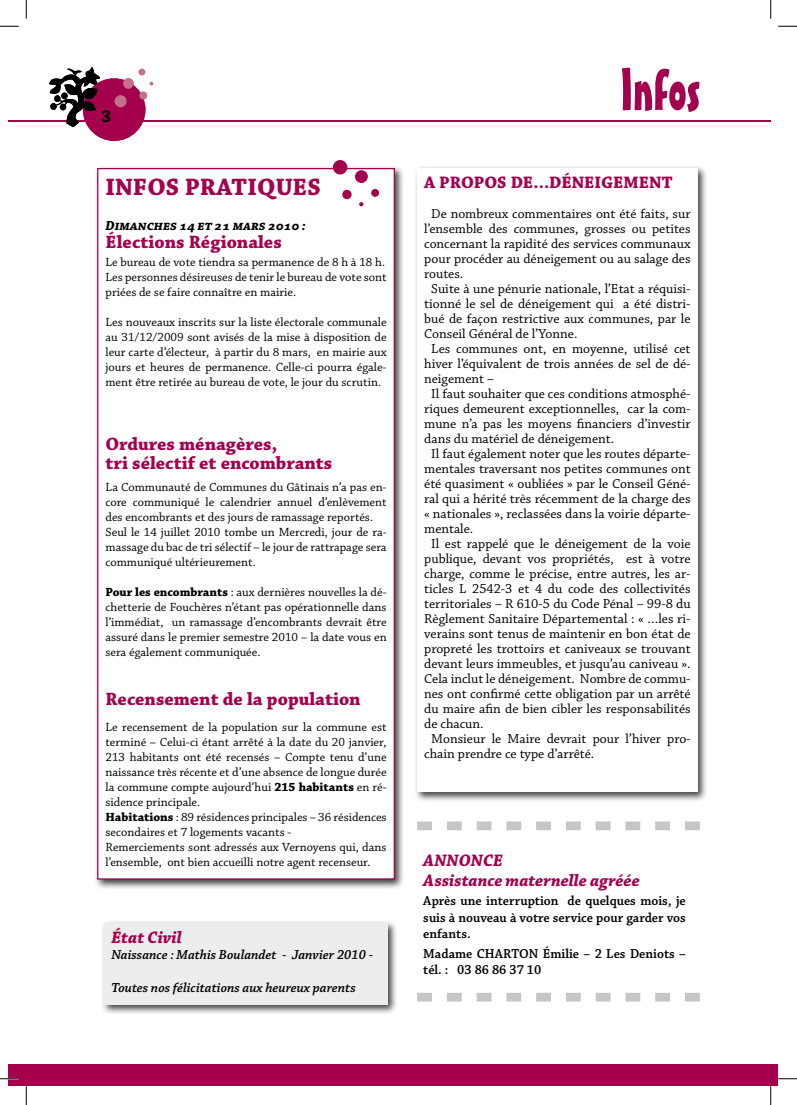
<style>
.page{position:relative;width:797px;height:1105px;background:#fff}
.page>*{position:absolute;margin:0;border:0;box-sizing:border-box;transform-origin:0 0}
.t1{font:58.5px "Mister Earl BT";color:#a4004e}
.t2{font:700 25px "Chaparral Pro";letter-spacing:.005em;color:#a4004e}
.t3{font:700 18.75px/18.8px "Chaparral Pro";letter-spacing:-.005em;color:#a4004e}
.t4{font:italic 700 17.5px/19.8px "Chaparral Pro";letter-spacing:.005em;color:#a4004e}
.t5{font:700 17.5px "Chaparral Pro";letter-spacing:.005em;color:#a4004e}
.t6{font:700 17.5px "Chaparral Pro";color:#000}
.t7{font:13.75px "Chaparral Pro";color:#000}
.t8{font:600 13.75px/16.2px "Chaparral Pro";color:#000;text-align:justify}
.t9{font:italic 600 13.75px "Chaparral Pro";color:#000}
.t10{font:italic 700 13.75px "Chaparral Pro";color:#000}
.t11{font:12.5px/15px "Chaparral Pro";color:#000;text-align:justify}
.s1{font-weight:700}
</style>
<div class="page">
<svg style="left:9px;top:120px;width:17px;height:2px"></svg>
<hr style="left:26px;top:120px;width:744px;height:2px;background:#a4004e">
<div style="left:83px;top:78px;width:62px;height:63px;background:#a4004e;border-radius:50%"></div>
<div style="left:94px;top:165px;width:322px;height:730px;background:#000;opacity:.75"></div>
<div style="left:98px;top:169px;width:296px;height:710px;background:#fff"></div>
<div style="left:333px;top:161px;width:14px;height:13px;background:#a4004e;border-radius:50%"></div>
<div style="left:333px;top:160px;width:14px;height:14px;border:1px solid #a4004e;border-radius:50%"></div>
<div style="left:355px;top:171px;width:12px;height:11px;background:#a4004e;border-radius:50%"></div>
<div style="left:355px;top:170px;width:13px;height:13px;border:1px solid #a4004e;border-radius:50%"></div>
<svg style="left:373px;top:191px;width:4px;height:4px"></svg>
<div style="left:371px;top:189px;width:8px;height:8px;border:1px solid #a4004e;border-radius:50%"></div>
<div style="left:343px;top:190px;width:8px;height:9px;background:#a4004e;border-radius:50%"></div>
<div style="left:342px;top:190px;width:9px;height:9px;border:1px solid #a4004e;border-radius:50%"></div>
<svg style="left:359px;top:202px;width:4px;height:4px"></svg>
<svg style="left:49px;top:67px;width:52px;height:60px"></svg>
<div style="left:115px;top:96px;width:11px;height:11px;background:#c6718b;border-radius:50%"></div>
<div style="left:114px;top:95px;width:13px;height:12px;border:1px solid #c6718b;border-radius:50%"></div>
<div style="left:124px;top:79px;width:9px;height:9px;background:#c6718b;border-radius:50%"></div>
<div style="left:123px;top:78px;width:11px;height:11px;border:1px solid #c6718b;border-radius:50%"></div>
<svg style="left:139px;top:69px;width:6px;height:6px"></svg>
<div style="left:140px;top:92px;width:6px;height:7px;background:#c6718b;border-radius:50%"></div>
<div style="left:139px;top:92px;width:8px;height:7px;border:1px solid #c6718b;border-radius:50%"></div>
<div style="left:9px;top:1064px;width:768px;height:22px;background:#a4004e"></div>
<div style="left:101px;top:919px;width:306px;height:101px;background:#000;opacity:.75"></div>
<div style="left:104px;top:923px;width:284px;height:81px;background:#eceded"></div>
<div style="left:414px;top:165px;width:306px;height:642px;background:#000;opacity:.75"></div>
<div style="left:417px;top:168px;width:280px;height:624px;background:#fff"></div>
<svg style="left:417px;top:821px;width:282px;height:9px"></svg>
<svg style="left:417px;top:993px;width:282px;height:8px"></svg>
<svg style="left:0;top:25px;width:19px;height:2px"></svg>
<svg style="left:778px;top:25px;width:19px;height:2px"></svg>
<svg style="left:0;top:1078px;width:19px;height:1px"></svg>
<svg style="left:778px;top:1078px;width:19px;height:1px"></svg>
<svg style="left:25px;top:0;width:2px;height:19px"></svg>
<svg style="left:25px;top:1086px;width:2px;height:19px"></svg>
<svg style="left:770px;top:0;width:1px;height:19px"></svg>
<svg style="left:770px;top:1086px;width:1px;height:19px"></svg>
<p class="t6" style="left:101px;top:106px;width:11px">3</p>
<h2 class="t2" style="left:105px;top:172px;width:217px">Infos pratiques</h2>
<p class="t10" style="left:105px;top:217px;width:202px">Dimanches 14 et 21 mars 2010 :</p>
<h3 class="t3" style="left:105px;top:234px;width:178px">Élections Régionales</h3>
<p class="t11" style="left:105px;top:255px;width:282px">Le bureau de vote tiendra sa permanence de 8 h à 18 h.<br>Les personnes désireuses de tenir le bureau de vote sont priées de se faire connaître en mairie.</p>
<p class="t11" style="left:105px;top:315px;width:283px">Les nouveaux inscrits sur la liste électorale communale au 31/12/2009 sont avisés de la mise à disposition de leur carte d’électeur, à partir du 8 mars, en mairie aux jours et heures de permanence. Celle-ci pourra égale&shy;ment être retirée au bureau de vote, le jour du scrutin.</p>
<h3 class="t3" style="left:105px;top:435px;width:228px">Ordures ménagères,<br>tri sélectif et encombrants</h3>
<p class="t11" style="left:105px;top:480px;width:283px;text-align:left">La Communauté de Communes du Gâtinais n’a pas en&shy;core communiqué le calendrier annuel d’enlèvement des encombrants et des jours de ramassage reportés.<br>Seul le 14 juillet 2010 tombe un Mercredi, jour de ra&shy;massage du bac de tri sélectif – le jour de rattrapage sera communiqué ultérieurement.</p>
<p class="t11" style="left:105px;top:585px;width:282px"><span class="s1">Pour les encombrants</span> : aux dernières nouvelles la dé&shy;chetterie de Fouchères n’étant pas opérationnelle dans l’immédiat, un ramassage d’encombrants devrait être assuré dans le premier semestre 2010 – la date vous en sera également communiquée.</p>
<h3 class="t3" style="left:105px;top:690px;width:257px">Recensement de la population</h3>
<p class="t11" style="left:105px;top:720px;width:283px;text-align:left">Le recensement de la population sur la commune est terminé – Celui-ci étant arrêté à la date du 20 janvier, 213 habitants ont été recensés – Compte tenu d’une naissance très récente et d’une absence de longue durée la commune compte aujourd’hui <span class="s1">215 habitants</span> en ré&shy;sidence principale.<br><span class="s1">Habitations</span> : 89 résidences principales – 36 résidences secondaires et 7 logements vacants -<br>Remerciements sont adressés aux Vernoyens qui, dans l’ensemble, ont bien accueilli notre agent recenseur.</p>
<p class="t4" style="left:111px;top:928px;width:72px">État Civil</p>
<p class="t9" style="left:111px;top:947px;width:263px">Naissance : Mathis Boulandet - Janvier 2010 -</p>
<p class="t9" style="left:111px;top:979px;width:246px">Toutes nos félicitations aux heureux parents</p>
<h1 class="t1" style="left:620px;top:54px;width:81px">Infos</h1>
<p class="t5" style="left:424px;top:172px;width:49px">A PROPOS</p>
<p class="t5" style="left:510px;top:172px;width:163px">DE ...Déneigement</p>
<p class="t7" style="left:431px;top:206px;width:261px">De nombreux commentaires ont été faits, sur</p>
<p class="t7" style="left:424px;top:221px;width:268px">l’ensemble des communes, grosses ou petites</p>
<p class="t7" style="left:424px;top:236px;width:268px">concernant la rapidité des services communaux</p>
<p class="t7" style="left:424px;top:251px;width:268px">pour procéder au déneigement ou au salage des</p>
<p class="t7" style="left:424px;top:266px;width:41px">routes.</p>
<p class="t7" style="left:431px;top:281px;width:261px">Suite à une pénurie nationale, l’Etat a réquisi-</p>
<p class="t7" style="left:424px;top:296px;width:268px">tionné le sel de déneigement qui a été distri-</p>
<p class="t7" style="left:424px;top:311px;width:268px">bué de façon restrictive aux communes, par le</p>
<p class="t7" style="left:424px;top:326px;width:155px">Conseil Général de l’Yonne.</p>
<p class="t7" style="left:431px;top:341px;width:261px">Les communes ont, en moyenne, utilisé cet</p>
<p class="t7" style="left:424px;top:356px;width:268px">hiver l’équivalent de trois années de sel de dé-</p>
<p class="t7" style="left:424px;top:371px;width:71px">neigement –</p>
<p class="t7" style="left:431px;top:386px;width:261px">Il faut souhaiter que ces conditions atmosphé-</p>
<p class="t7" style="left:424px;top:401px;width:268px">riques demeurent exceptionnelles, car la com-</p>
<p class="t7" style="left:424px;top:416px;width:268px">mune n’a pas les moyens financiers d’investir</p>
<p class="t7" style="left:424px;top:431px;width:192px">dans du matériel de déneigement.</p>
<p class="t7" style="left:431px;top:446px;width:261px">Il faut également noter que les routes départe-</p>
<p class="t7" style="left:424px;top:461px;width:268px">mentales traversant nos petites communes ont</p>
<p class="t7" style="left:424px;top:476px;width:268px">été quasiment « oubliées » par le Conseil Géné-</p>
<p class="t7" style="left:424px;top:491px;width:268px">ral qui a hérité très récemment de la charge des</p>
<p class="t7" style="left:424px;top:506px;width:268px">« nationales », reclassées dans la voirie départe-</p>
<p class="t7" style="left:424px;top:521px;width:51px">mentale.</p>
<p class="t7" style="left:431px;top:536px;width:261px">Il est rappelé que le déneigement de la voie</p>
<p class="t7" style="left:424px;top:551px;width:268px">publique, devant vos propriétés, est à votre</p>
<p class="t7" style="left:424px;top:566px;width:268px">charge, comme le précise, entre autres, les ar-</p>
<p class="t7" style="left:424px;top:581px;width:268px">ticles L 2542-3 et 4 du code des collectivités</p>
<p class="t7" style="left:424px;top:596px;width:268px">territoriales – R 610-5 du Code Pénal – 99-8 du</p>
<p class="t7" style="left:424px;top:611px;width:268px">Règlement Sanitaire Départemental : « …les ri-</p>
<p class="t7" style="left:424px;top:626px;width:268px">verains sont tenus de maintenir en bon état de</p>
<p class="t7" style="left:424px;top:641px;width:268px">propreté les trottoirs et caniveaux se trouvant</p>
<p class="t7" style="left:424px;top:656px;width:268px">devant leurs immeubles, et jusqu’au caniveau ».</p>
<p class="t7" style="left:424px;top:671px;width:268px">Cela inclut le déneigement. Nombre de commu-</p>
<p class="t7" style="left:424px;top:686px;width:268px">nes ont confirmé cette obligation par un arrêté</p>
<p class="t7" style="left:424px;top:701px;width:268px">du maire afin de bien cibler les responsabilités</p>
<p class="t7" style="left:424px;top:716px;width:61px">de chacun.</p>
<p class="t7" style="left:431px;top:731px;width:261px">Monsieur le Maire devrait pour l’hiver pro-</p>
<p class="t7" style="left:424px;top:746px;width:171px">chain prendre ce type d’arrêté.</p>
<p class="t4" style="left:423px;top:851px;width:218px">ANNONCE<br>Assistance maternelle agréée</p>
<p class="t8" style="left:423px;top:893px;width:264px">Après une interruption de quelques mois, je suis à nouveau à votre service pour garder vos enfants.</p>
<p class="t8" style="left:423px;top:946px;width:264px">Madame CHARTON Émilie – 2 Les Deniots – tél. : 03 86 86 37 10</p>
</div>
